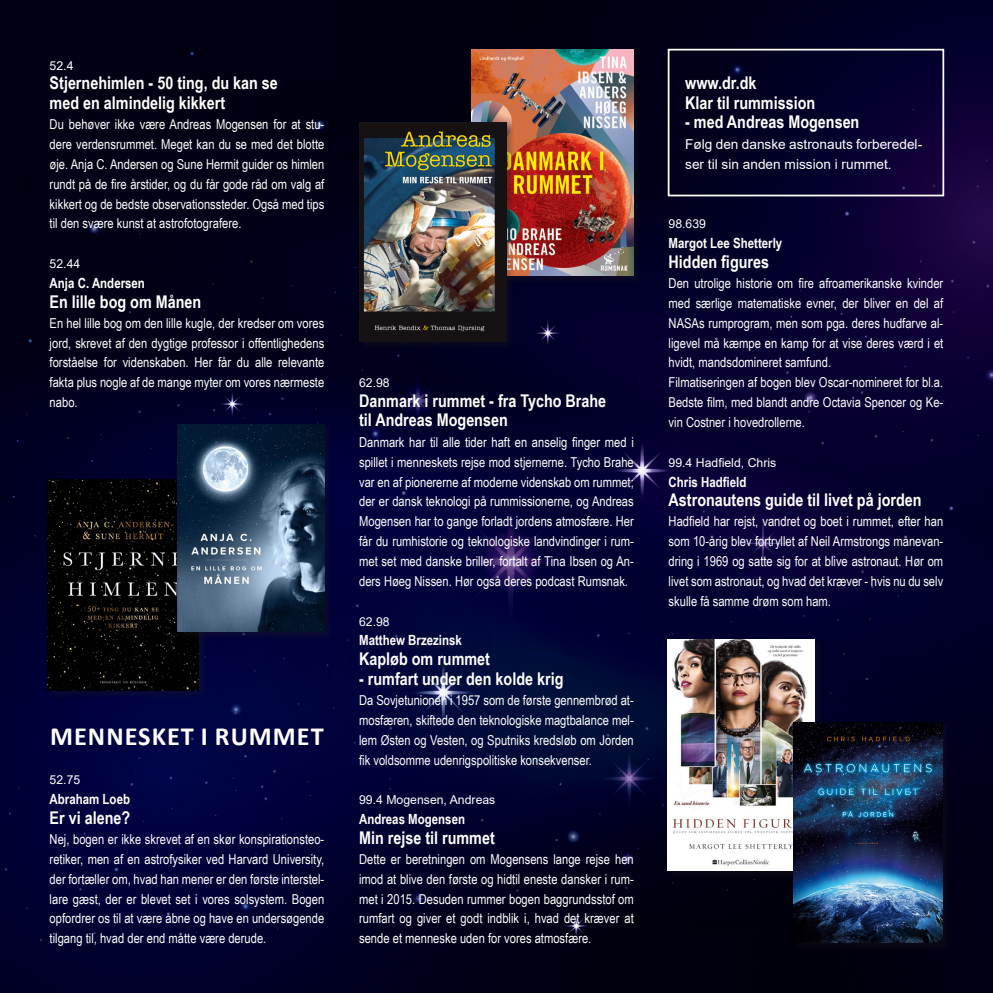
<style>
.page{position:relative;width:993px;height:993px;background:#fff}
.page>*{position:absolute;margin:0;border:0;box-sizing:border-box;transform-origin:0 0}
.underoverskrift{font:700 26.25px "Calibri";letter-spacing:.04em;color:#fff}
.titel{font:700 17.5px/19.2px "Arial Narrow";color:#fff}
.forfatter{font:700 14px "Arial Narrow";color:#fff}
.brød{font:13.65px/19.8px "Arial Narrow";color:#fff;text-align:justify}
.brød-2{font:13.65px/19.8px "Arial";color:#fff}
.dk5{font:12.25px "Arial";color:#fff}
</style>
<div class="page">
<img style="left:0;top:0;width:992px;height:992px">
<div style="left:667px;top:49px;width:276px;height:147px;border:2px solid #fff"></div>
<div style="left:46px;top:478px;width:162px;height:222px;background:#231f20;opacity:.3"></div>
<img style="left:47px;top:479px;width:152px;height:211px">
<div style="left:176px;top:423px;width:157px;height:218px;background:#231f20;opacity:.3"></div>
<img style="left:177px;top:424px;width:147px;height:207px">
<div style="left:666px;top:638px;width:157px;height:241px;background:#231f20;opacity:.3"></div>
<img style="left:667px;top:639px;width:147px;height:231px">
<div style="left:791px;top:721px;width:160px;height:230px;background:#231f20;opacity:.3"></div>
<img style="left:792px;top:722px;width:149px;height:220px">
<div style="left:470px;top:48px;width:171px;height:236px;background:#231f20;opacity:.3"></div>
<img style="left:471px;top:50px;width:162px;height:226px">
<div style="left:358px;top:122px;width:157px;height:229px;background:#231f20;opacity:.3"></div>
<img style="left:359px;top:123px;width:147px;height:219px">
<h2 class="dk5" style="left:50px;top:57px;width:25px">52.4</h2>
<h1 class="titel" style="left:50px;top:73px;width:230px">Stjernehimlen - 50 ting, du kan se med en almindelig kikkert</h1>
<p class="brød" style="left:50px;top:114px;width:276px">Du behøver ikke være Andreas Mogensen for at stu&shy;dere verdensrummet. Meget kan du se med det blotte øje. Anja C. Andersen og Sune Hermit guider os himlen rundt på de fire årstider, og du får gode råd om valg af kikkert og de bedste observationssteder. Også med tips til den svære kunst at astrofotografere.</p>
<h2 class="dk5" style="left:50px;top:255px;width:32px">52.44</h2>
<h2 class="forfatter" style="left:50px;top:272px;width:97px">Anja C. Andersen</h2>
<h1 class="titel" style="left:50px;top:291px;width:153px">En lille bog om Månen</h1>
<p class="brød" style="left:50px;top:312px;width:276px">En hel lille bog om den lille kugle, der kredser om vores jord, skrevet af den dygtige professor i offentlighedens forståelse for videnskaben. Her får du alle relevante fakta plus nogle af de mange myter om vores nærmeste nabo.</p>
<h1 class="underoverskrift" style="left:50px;top:717px;width:275px">MENNESKET I RUMMET</h1>
<h2 class="dk5" style="left:50px;top:771px;width:32px">52.75</h2>
<h2 class="forfatter" style="left:50px;top:788px;width:82px">Abraham Loeb</h2>
<h1 class="titel" style="left:50px;top:807px;width:82px">Er vi alene?</h1>
<p class="brød" style="left:50px;top:828px;width:276px">Nej, bogen er ikke skrevet af en skør konspirationsteo&shy;retiker, men af en astrofysiker ved Harvard University, der fortæller om, hvad han mener er den første interstel&shy;lare gæst, der er blevet set i vores solsystem. Bogen opfordrer os til at være åbne og have en undersøgende tilgang til, hvad der end måtte være derude.</p>
<h2 class="dk5" style="left:359px;top:374px;width:32px">62.98</h2>
<h1 class="titel" style="left:359px;top:390px;width:248px">Danmark i rummet - fra Tycho Brahe til Andreas Mogensen</h1>
<p class="brød" style="left:359px;top:431px;width:276px">Danmark har til alle tider haft en anselig finger med i spillet i menneskets rejse mod stjernerne. Tycho Brahe var en af pionererne af moderne videnskab om rummet; der er dansk teknologi på rummissionerne, og Andreas Mogensen har to gange forladt jordens atmosfære. Her får du rumhistorie og teknologiske landvindinger i rum&shy;met set med danske briller, fortalt af Tina Ibsen og An&shy;ders Høeg Nissen. Hør også deres podcast Rumsnak.</p>
<h2 class="dk5" style="left:359px;top:612px;width:32px">62.98</h2>
<h2 class="forfatter" style="left:359px;top:629px;width:104px">Matthew Brzezinsk</h2>
<h1 class="titel" style="left:359px;top:648px;width:132px">Kapløb om rummet</h1>
<h1 class="titel" style="left:359px;top:667px;width:206px">- rumfart under den kolde krig</h1>
<p class="brød" style="left:359px;top:689px;width:276px">Da Sovjetunionen i 1957 som de første gennembrød at&shy;mosfæren, skiftede den teknologiske magtbalance mel&shy;lem Østen og Vesten, og Sputniks kredsløb om Jorden fik voldsomme udenrigspolitiske konsekvenser.</p>
<h2 class="dk5" style="left:359px;top:791px;width:138px">99.4 Mogensen, Andreas</h2>
<h2 class="forfatter" style="left:359px;top:808px;width:107px">Andreas Mogensen</h2>
<h1 class="titel" style="left:359px;top:827px;width:137px">Min rejse til rummet</h1>
<p class="brød" style="left:359px;top:848px;width:276px">Dette er beretningen om Mogensens lange rejse hen imod at blive den første og hidtil eneste dansker i rum&shy;met i 2015. Desuden rummer bogen baggrundsstof om rumfart og giver et godt indblik i, hvad det kræver at sende et menneske uden for vores atmosfære.</p>
<h1 class="titel" style="left:685px;top:73px;width:73px">www.dr.dk</h1>
<h1 class="titel" style="left:685px;top:92px;width:131px">Klar til rummission</h1>
<h1 class="titel" style="left:685px;top:112px;width:176px">- med Andreas Mogensen</h1>
<p class="brød-2" style="left:685px;top:134px;width:238px">Følg den danske astronauts forberedel&shy;ser til sin anden mission i rummet.</p>
<h2 class="dk5" style="left:668px;top:215px;width:39px">98.639</h2>
<h2 class="forfatter" style="left:668px;top:233px;width:115px">Margot Lee Shetterly</h2>
<h1 class="titel" style="left:668px;top:251px;width:102px">Hidden figures</h1>
<p class="brød" style="left:668px;top:273px;width:276px">Den utrolige historie om fire afroamerikanske kvinder med særlige matematiske evner, der bliver en del af NASAs rumprogram, men som pga. deres hudfarve al&shy;ligevel må kæmpe en kamp for at vise deres værd i et hvidt, mandsdomineret samfund.</p>
<p class="brød" style="left:668px;top:372px;width:276px">Filmatiseringen af bogen blev Oscar-nomineret for bl.a.<br>Bedste film, med blandt andre Octavia Spencer og Ke&shy;vin Costner i hovedrollerne.</p>
<h2 class="dk5" style="left:668px;top:454px;width:109px">99.4 Hadfield, Chris</h2>
<h2 class="forfatter" style="left:668px;top:471px;width:79px">Chris Hadfield</h2>
<h1 class="titel" style="left:668px;top:489px;width:254px">Astronautens guide til livet på jorden</h1>
<p class="brød" style="left:668px;top:511px;width:276px">Hadfield har rejst, vandret og boet i rummet, efter han som 10-årig blev fortryllet af Neil Armstrongs månevan&shy;dring i 1969 og satte sig for at blive astronaut. Hør om livet som astronaut, og hvad det kræver - hvis nu du selv skulle få samme drøm som ham.</p>
</div>
